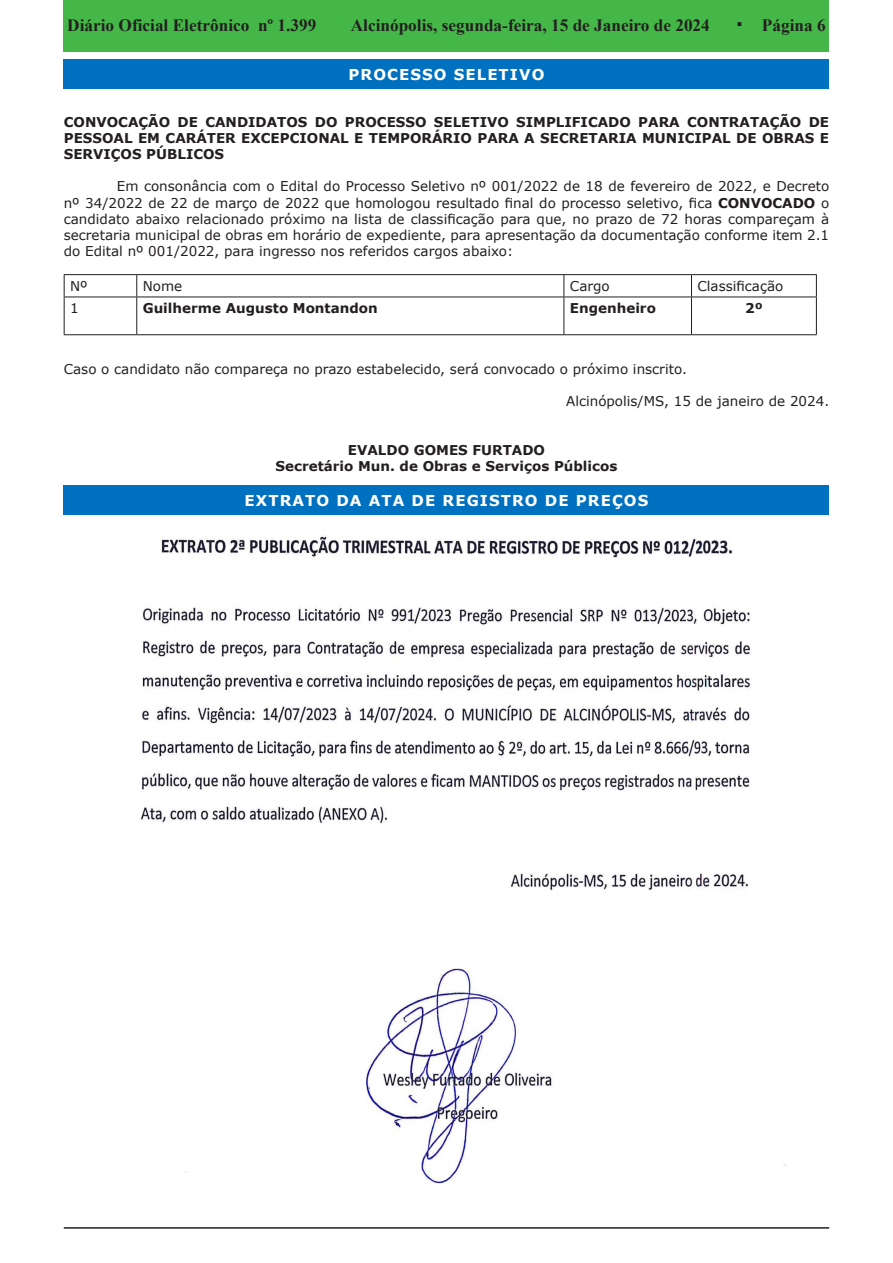
<style>
.page{position:relative;width:893px;height:1263px;background:#fff}
.page>*{position:absolute;margin:0;border:0;box-sizing:border-box;transform-origin:0 0}
.t1{font:700 17.25px "Times New Roman";color:#231f20}
.t2{font:700 15px "Verdana";letter-spacing:.07em;color:#fff}
.Default{font:13.5px/16.2px "Verdana";color:#231f20;text-align:justify}
.Default-2{font:700 13.5px/16.2px "Verdana";color:#231f20;text-align:justify}
.s1{font-family:"Verdana";font-size:21px}
.s2{font-weight:700}
</style>
<div class="page">
<div style="left:64px;top:0;width:765px;height:51px;background:#45b749"></div>
<hr style="left:64px;top:1227px;width:765px;height:2px;background:#231f20">
<div style="left:64px;top:60px;width:765px;height:29px;background:#0070c0"></div>
<hr style="left:64px;top:274px;width:73px;height:1px;background:#231f20">
<svg style="left:64px;top:275px;width:1px;height:22px"></svg>
<hr style="left:137px;top:274px;width:427px;height:1px;background:#231f20">
<svg style="left:136px;top:275px;width:1px;height:22px"></svg>
<hr style="left:564px;top:274px;width:127px;height:1px;background:#231f20">
<svg style="left:564px;top:275px;width:1px;height:22px"></svg>
<hr style="left:691px;top:274px;width:126px;height:1px;background:#231f20">
<svg style="left:691px;top:275px;width:1px;height:22px"></svg>
<svg style="left:816px;top:275px;width:1px;height:22px"></svg>
<hr style="left:64px;top:297px;width:73px;height:1px;background:#231f20">
<hr style="left:64px;top:297px;width:1px;height:37px;background:#231f20">
<hr style="left:137px;top:297px;width:427px;height:1px;background:#231f20">
<hr style="left:136px;top:297px;width:1px;height:37px;background:#231f20">
<hr style="left:564px;top:297px;width:127px;height:1px;background:#231f20">
<hr style="left:564px;top:297px;width:1px;height:37px;background:#231f20">
<hr style="left:691px;top:297px;width:126px;height:1px;background:#231f20">
<hr style="left:691px;top:297px;width:1px;height:37px;background:#231f20">
<hr style="left:816px;top:297px;width:1px;height:37px;background:#231f20">
<hr style="left:64px;top:334px;width:73px;height:1px;background:#231f20">
<hr style="left:137px;top:334px;width:427px;height:1px;background:#231f20">
<hr style="left:564px;top:334px;width:127px;height:1px;background:#231f20">
<hr style="left:691px;top:334px;width:126px;height:1px;background:#231f20">
<div style="left:64px;top:485px;width:765px;height:30px;background:#0070c0"></div>
<img style="left:140px;top:536px;width:646px;height:648px">
<img style="left:367px;top:969px;width:149px;height:214px">
<p class="t1" style="left:67px;top:13px;width:251px">Diário Oficial Eletrônico nº 1.399</p>
<p class="t1" style="left:351px;top:13px;width:476px">Alcinópolis, segunda-feira, 15 de Janeiro de 2024 <span class="s1">·</span> Página 6</p>
<p class="t2" style="left:349px;top:64px;width:197px">PROCESSO SELETIVO</p>
<p class="Default-2" style="left:64px;top:113px;width:767px">CONVOCAÇÃO DE CANDIDATOS DO PROCESSO SELETIVO SIMPLIFICADO PARA CONTRATAÇÃO DE PESSOAL EM CARÁTER EXCEPCIONAL E TEMPORÁRIO PARA A SECRETARIA MUNICIPAL DE OBRAS E SERVIÇOS PÚBLICOS</p>
<p class="Default" style="left:64px;top:178px;width:767px;text-indent:53px">Em consonância com o Edital do Processo Seletivo nº 001/2022 de 18 de fevereiro de 2022, e Decreto nº 34/2022 de 22 de março de 2022 que homologou resultado final do processo seletivo, fica <span class="s2">CONVOCADO</span> o candidato abaixo relacionado próximo na lista de classificação para que, no prazo de 72 horas compareçam à secretaria municipal de obras em horário de expediente, para apresentação da documentação conforme item 2.1 do Edital nº 001/2022, para ingresso nos referidos cargos abaixo:</p>
<p class="Default" style="left:70px;top:278px;width:19px">Nº</p>
<p class="Default" style="left:143px;top:278px;width:41px">Nome</p>
<p class="Default" style="left:570px;top:278px;width:41px">Cargo</p>
<p class="Default" style="left:697px;top:278px;width:87px">Classificação</p>
<p class="Default" style="left:70px;top:300px;width:10px">1</p>
<p class="Default-2" style="left:143px;top:300px;width:236px">Guilherme Augusto Montandon</p>
<p class="Default-2" style="left:570px;top:300px;width:88px">Engenheiro</p>
<p class="Default-2" style="left:745px;top:300px;width:19px">2º</p>
<p class="Default" style="left:64px;top:360px;width:625px">Caso o candidato não compareça no prazo estabelecido, será convocado o próximo inscrito.</p>
<p class="Default" style="left:566px;top:393px;width:265px">Alcinópolis/MS, 15 de janeiro de 2024.</p>
<p class="Default-2" style="left:348px;top:441px;width:199px">EVALDO GOMES FURTADO</p>
<p class="Default-2" style="left:276px;top:457px;width:343px">Secretário Mun. de Obras e Serviços Públicos</p>
<p class="t2" style="left:245px;top:490px;width:405px">EXTRATO DA ATA DE REGISTRO DE PREÇOS</p>
</div>
